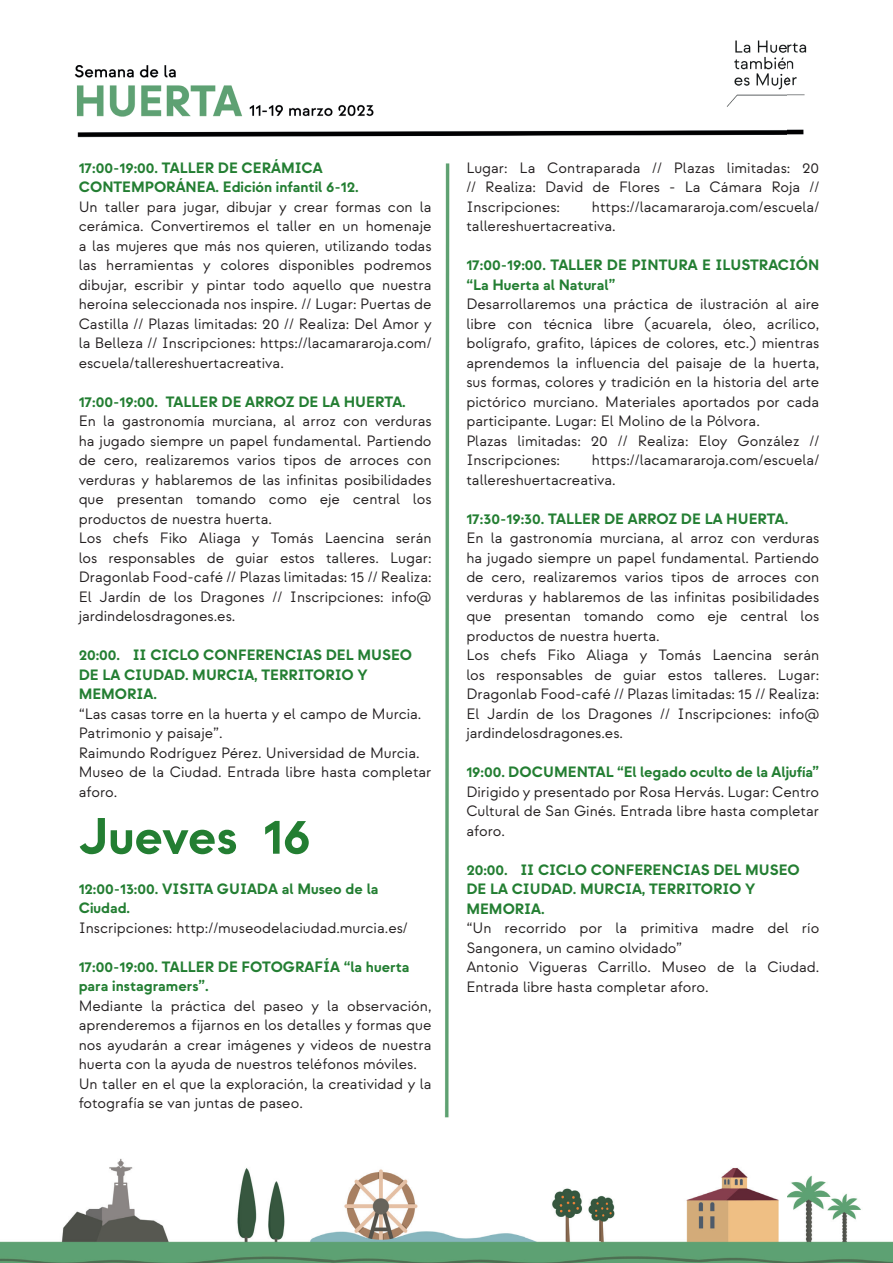
<style>
.page{position:relative;width:893px;height:1263px;background:#fff}
.page>*{position:absolute;margin:0;border:0;box-sizing:border-box;transform-origin:0 0}
.t1{font:700 51px "Strawford";color:#237e32}
.t2{font:15px/19.5px "Strawford";color:#231f20}
.t3{font:700 15px/19.5px "Strawford";color:#237e32}
</style>
<div class="page">
<img style="left:0;top:40px;width:893px;height:1223px">
<p class="t3" style="left:79px;top:158px;width:282px">17:00-19:00. TALLER DE CERÁMICA<br>CONTEMPORÁNEA. Edición infantil 6-12.</p>
<p class="t2" style="left:79px;top:197px;width:354px;text-align:justify">Un taller para jugar, dibujar y crear formas con la cerámica. Convertiremos el taller en un homenaje a las mujeres que más nos quieren, utilizando todas las herramientas y colores disponibles podremos dibujar, escribir y pintar todo aquello que nuestra heroína seleccionada nos inspire. // Lugar: Puertas de Castilla // Plazas limitadas: 20 // Realiza: Del Amor y la Belleza // Inscripciones: https://lacamararoja.com/ escuela/tallereshuertacreativa.</p>
<p class="t3" style="left:79px;top:392px;width:329px">17:00-19:00. TALLER DE ARROZ DE LA HUERTA.</p>
<p class="t2" style="left:79px;top:411px;width:354px">En la gastronomía murciana, al arroz con verduras ha jugado siempre un papel fundamental. Partiendo de cero, realizaremos varios tipos de arroces con verduras y hablaremos de las infinitas posibilidades que presentan tomando como eje central los productos de nuestra huerta.<br>Los chefs Fiko Aliaga y Tomás Laencina serán los responsables de guiar estos talleres. Lugar:<br>Dragonlab Food-café // Plazas limitadas: 15 // Realiza:<br>El Jardín de los Dragones // Inscripciones: info@ jardindelosdragones.es.</p>
<p class="t3" style="left:79px;top:645px;width:335px">20:00. II CICLO CONFERENCIAS DEL MUSEO<br>DE LA CIUDAD. MURCIA, TERRITORIO Y<br>MEMORIA.</p>
<p class="t2" style="left:79px;top:704px;width:354px">“Las casas torre en la huerta y el campo de Murcia.<br>Patrimonio y paisaje”.<br>Raimundo Rodríguez Pérez. Universidad de Murcia.<br>Museo de la Ciudad. Entrada libre hasta completar aforo.</p>
<h1 class="t1" style="left:79px;top:805px;width:234px">Jueves 16</h1>
<p class="t3" style="left:79px;top:879px;width:301px">12:00-13:00. VISITA GUIADA al Museo de la<br>Ciudad.</p>
<p class="t2" style="left:79px;top:918px;width:331px">Inscripciones: http://museodelaciudad.murcia.es/</p>
<p class="t3" style="left:79px;top:957px;width:332px">17:00-19:00. TALLER DE FOTOGRAFÍA “la huerta para instagramers”.</p>
<p class="t2" style="left:79px;top:996px;width:354px">Mediante la práctica del paseo y la observación, aprenderemos a fijarnos en los detalles y formas que nos ayudarán a crear imágenes y videos de nuestra huerta con la ayuda de nuestros teléfonos móviles.<br>Un taller en el que la exploración, la creatividad y la fotografía se van juntas de paseo.</p>
<p class="t2" style="left:466px;top:158px;width:354px;text-align:justify">Lugar: La Contraparada // Plazas limitadas: 20 // Realiza: David de Flores - La Cámara Roja // Inscripciones:</p>
<p class="t2" style="left:466px;top:197px;width:354px;text-indent:126px">https://lacamararoja.com/escuela/ tallereshuertacreativa.</p>
<p class="t3" style="left:466px;top:255px;width:354px">17:00-19:00. TALLER DE PINTURA E ILUSTRACIÓN “La Huerta al Natural”</p>
<p class="t2" style="left:466px;top:294px;width:354px">Desarrollaremos una práctica de ilustración al aire libre con técnica libre (acuarela, óleo, acrílico, bolígrafo, grafito, lápices de colores, etc.) mientras aprendemos la influencia del paisaje de la huerta, sus formas, colores y tradición en la historia del arte pictórico murciano. Materiales aportados por cada participante. Lugar: El Molino de la Pólvora.<br>Plazas limitadas: 20 // Realiza: Eloy González // Inscripciones:</p>
<p class="t2" style="left:466px;top:450px;width:354px;text-indent:126px">https://lacamararoja.com/escuela/ tallereshuertacreativa.</p>
<p class="t3" style="left:466px;top:509px;width:324px">17:30-19:30. TALLER DE ARROZ DE LA HUERTA.</p>
<p class="t2" style="left:466px;top:528px;width:354px">En la gastronomía murciana, al arroz con verduras ha jugado siempre un papel fundamental. Partiendo de cero, realizaremos varios tipos de arroces con verduras y hablaremos de las infinitas posibilidades que presentan tomando como eje central los productos de nuestra huerta.<br>Los chefs Fiko Aliaga y Tomás Laencina serán los responsables de guiar estos talleres. Lugar:<br>Dragonlab Food-café // Plazas limitadas: 15 // Realiza:<br>El Jardín de los Dragones // Inscripciones: info@ jardindelosdragones.es.</p>
<p class="t3" style="left:466px;top:762px;width:354px">19:00. DOCUMENTAL “El legado oculto de la Aljufía”</p>
<p class="t2" style="left:466px;top:782px;width:354px;text-align:justify">Dirigido y presentado por Rosa Hervás. Lugar: Centro Cultural de San Ginés. Entrada libre hasta completar aforo.</p>
<p class="t3" style="left:466px;top:860px;width:335px">20:00. II CICLO CONFERENCIAS DEL MUSEO<br>DE LA CIUDAD. MURCIA, TERRITORIO Y<br>MEMORIA.</p>
<p class="t2" style="left:466px;top:918px;width:354px">“Un recorrido por la primitiva madre del río Sangonera, un camino olvidado”<br>Antonio Vigueras Carrillo. Museo de la Ciudad.<br>Entrada libre hasta completar aforo.</p>
</div>
